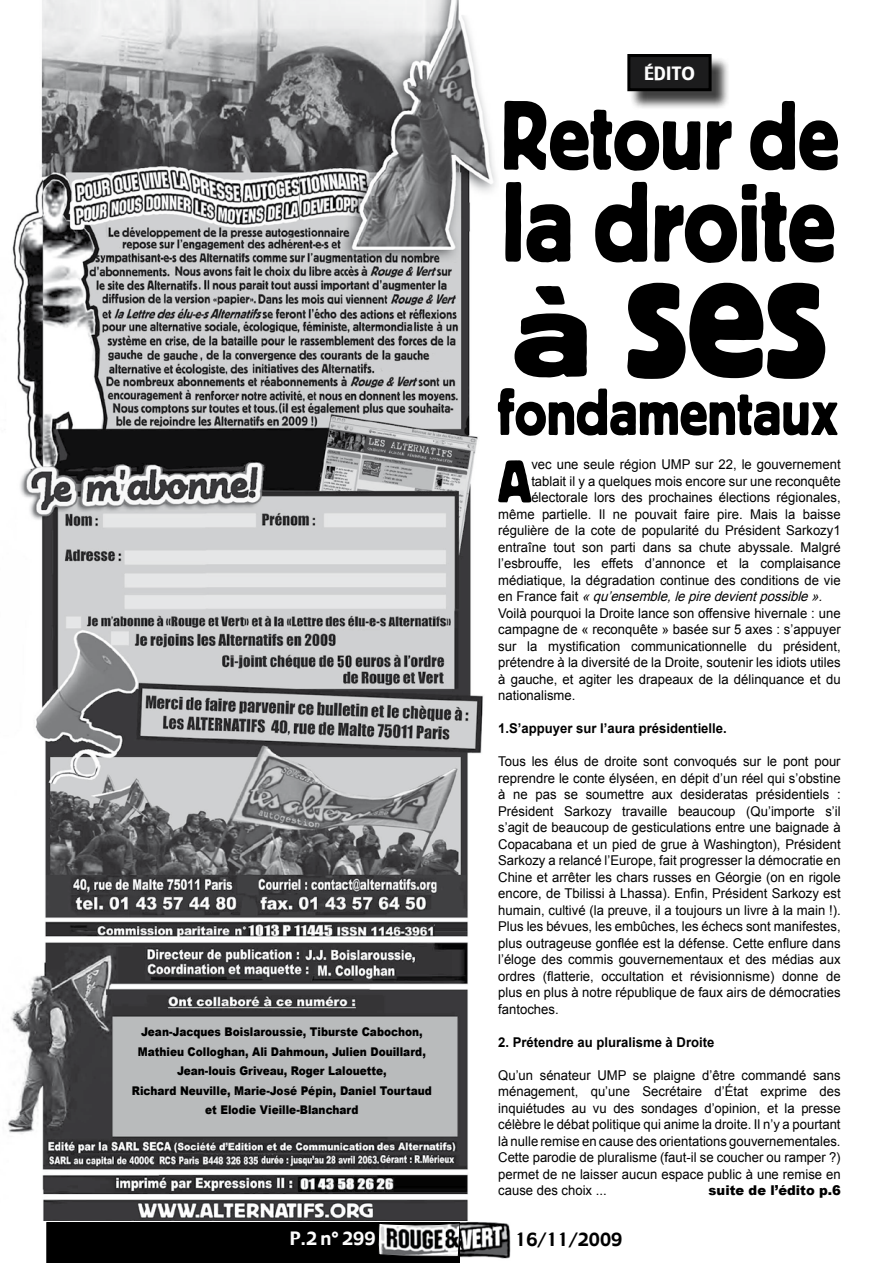
<style>
.page{position:relative;width:893px;height:1263px;background:#fff}
.page>*{position:absolute;margin:0;border:0;box-sizing:border-box;transform-origin:0 0}
.t1{font:195px "Block";color:#000;scale:.86 1}
.t2{font:118.5px "Block";color:#000;scale:.86 1}
.t3{font:102px "Block";color:#000;scale:.86 1}
.t4{font:69px "Block";color:#000;scale:.86 1}
.t5{font:62.55px "Block";color:#000}
.t6{font:18px "Gadget";color:#000}
.t7{font:18px "Gadget";color:#fdfdfd}
.t8{font:18px "Gadget";color:#fefefe}
.t9{font:13.5px/16.5px "Arial";color:#000;text-align:justify}
.t10{font:700 13.5px "Arial";color:#000}
.t11{font:italic 13.5px "Arial";color:#000}
.t12{font:900 13.5px "Arial";color:#000}
.t13{font:900 12px/19.5px "Arial";color:#000;text-align:center;scale:.88 1}
.s1{font-size:130.65px}
.s2{font-style:normal}
.s3{color:#fbfbfb}
</style>
<div class="page">
<svg style="left:47px;top:1222px;width:420px;height:41px;background:#151515"></svg>
<img style="left:461px;top:1223px;width:50px;height:39px">
<img style="left:8px;top:0;width:488px;height:1220px">
<div style="left:630px;top:56px;width:100px;height:54px;background:#000;opacity:.75"></div>
<div style="left:629px;top:56px;width:81px;height:34px;background:#1c1c1d"></div>
<div style="left:627px;top:54px;width:85px;height:37px;border:3px solid #000"></div>
<h3 class="t8" style="left:644px;top:62px;width:52px">édito</h3>
<h3 class="t3" style="left:500px;top:67px;width:396px">Retour de</h3>
<p class="t13" style="left:132px;top:1022px;width:342px">JEAN-JACQUES BOISLAROUSSIE, TIBURSTE CABOCHON, MATHIEU COLLOGHAN, ALI DAHMOUN, JULIEN DOUILLARD, JEAN-LOUIS GRIVEAU, ROGER LALOUETTE,<br>RICHARD NEUVILLE, MARIE-JOSÉ PÉPIN, DANIEL TOURTAUD ET ELODIE VIEILLE-BLANCHARD</p>
<h2 class="t2" style="left:502px;top:143px;width:389px">la droite</h2>
<h1 class="t1" style="left:512px;top:181px;width:368px"><span class="s1">à</span> ses</h1>
<h3 class="t4" style="left:498px;top:366px;width:397px">fondamentaux</h3>
<h3 class="t5" style="left:498px;top:440px;width:35px">A</h3>
<p class="t9" style="left:531px;top:456px;width:311px">vec une seule région UMP sur 22, le gouvernement</p>
<p class="t9" style="left:531px;top:473px;width:311px">tablait il y a quelques mois encore sur une reconquête</p>
<p class="t9" style="left:531px;top:489px;width:311px">électorale lors des prochaines élections régionales,</p>
<p class="t9" style="left:498px;top:506px;width:344px">même partielle. Il ne pouvait faire pire. Mais la baisse</p>
<p class="t9" style="left:498px;top:522px;width:344px">régulière de la cote de popularité du Président Sarkozy1</p>
<p class="t9" style="left:498px;top:539px;width:344px">entraîne tout son parti dans sa chute abyssale. Malgré</p>
<p class="t9" style="left:498px;top:555px;width:344px">l’esbrouffe, les effets d’annonce et la complaisance</p>
<p class="t9" style="left:498px;top:572px;width:344px">médiatique, la dégradation continue des conditions de vie</p>
<p class="t11" style="left:498px;top:588px;width:330px"><span class="s2">e n F r a n c e f a i t</span> «qu’ensemble,lepiredevientpossible».</p>
<p class="t9" style="left:498px;top:605px;width:344px">Voilà pourquoi la Droite lance son offensive hivernale : une</p>
<p class="t9" style="left:498px;top:621px;width:344px">campagne de « reconquête » basée sur 5 axes : s’appuyer</p>
<p class="t9" style="left:498px;top:638px;width:344px">sur la mystification communicationnelle du président,</p>
<p class="t9" style="left:498px;top:654px;width:344px">prétendre à la diversité de la Droite, soutenir les idiots utiles</p>
<p class="t9" style="left:498px;top:671px;width:344px">à gauche, et agiter les drapeaux de la délinquance et du</p>
<p class="t9" style="left:498px;top:687px;width:79px">nationalisme.</p>
<p class="t10" style="left:498px;top:720px;width:230px">1.S’appuyer sur l’aura présidentielle.</p>
<p class="t9" style="left:498px;top:753px;width:344px">Tous les élus de droite sont convoqués sur le pont pour reprendre le conte élyséen, en dépit d’un réel qui s’obstine à ne pas se soumettre aux desideratas présidentiels :<br>Président Sarkozy travaille beaucoup (Qu’importe s’il s’agit de beaucoup de gesticulations entre une baignade à Copacabana et un pied de grue à Washington), Président Sarkozy a relancé l’Europe, fait progresser la démocratie en Chine et arrêter les chars russes en Géorgie (on en rigole encore, de Tbilissi à Lhassa). Enfin, Président Sarkozy est humain, cultivé (la preuve, il a toujours un livre à la main !).<br>Plus les bévues, les embûches, les échecs sont manifestes, plus outrageuse gonflée est la défense. Cette enflure dans l’éloge des commis gouvernementaux et des médias aux ordres (flatterie, occultation et révisionnisme) donne de plus en plus à notre république de faux airs de démocraties fantoches.</p>
<p class="t10" style="left:498px;top:1033px;width:218px">2. Prétendre au pluralisme à Droite</p>
<p class="t9" style="left:498px;top:1067px;width:344px">Qu’un sénateur UMP se plaigne d’être commandé sans ménagement, qu’une Secrétaire d’état exprime des inquiétudes au vu des sondages d’opinion, et la presse célèbre le débat politique qui anime la droite. Il n’y a pourtant là nulle remise en cause des orientations gouvernementales.<br>Cette parodie de pluralisme (faut-il se coucher ou ramper ?) permet de ne laisser aucun espace public à une remise en cause des choix ...</p>
<p class="t12" style="left:709px;top:1181px;width:134px">SUITE DE L’ÉDITO P.6</p>
<h3 class="t7" style="left:290px;top:1227px;width:87px">P.2 n° <span class="s3">299</span></h3>
<h3 class="t6" style="left:515px;top:1228px;width:109px">16/11/2009</h3>
</div>
